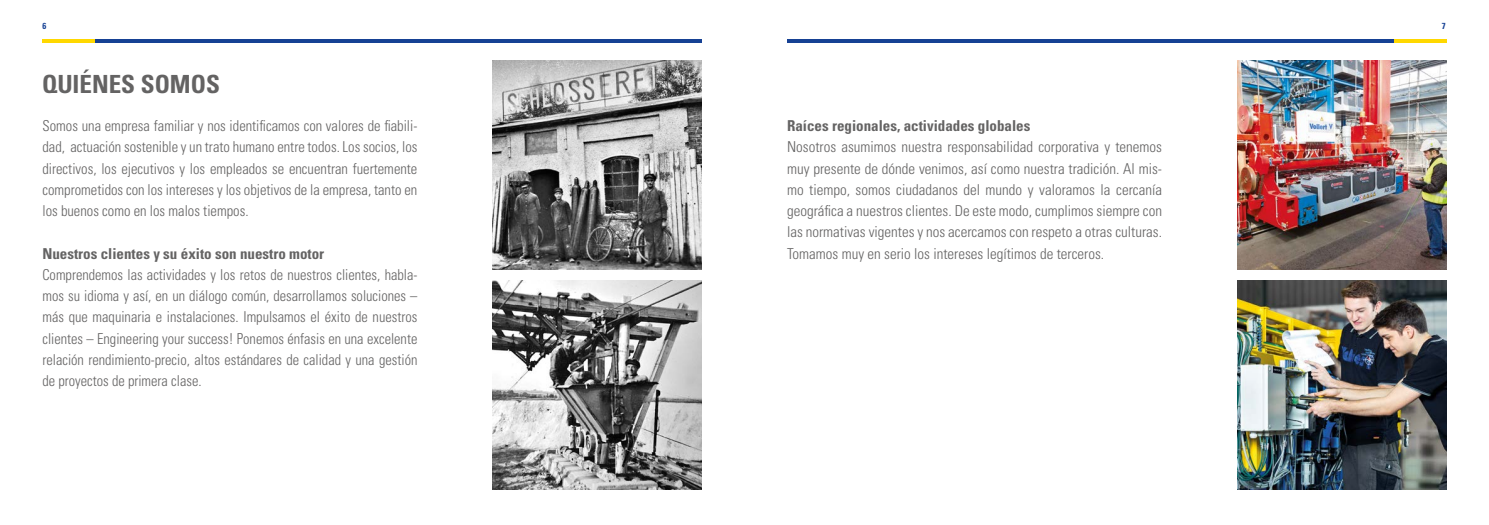
<style>
.page{position:relative;width:1489px;height:525px;background:#fff}
.page>*{position:absolute;margin:0;border:0;box-sizing:border-box;transform-origin:0 0}
.t1{font:700 condensed 25px "Univers LT Std";color:#646363}
.t2{font:300 condensed 15px/21.2px "Univers LT Std";color:#646363;text-align:justify}
.t3{font:300 condensed 15px/21.2px "Univers LT Std";color:#646363;text-align:justify;scale:.96 1}
.t4{font:700 condensed 15px "Univers LT Std";color:#646363}
.t5{font:700 condensed 8.75px "Univers LT Std";color:#164194}
</style>
<div class="page">
<hr style="left:1393px;top:39px;width:53px;height:3px;background:#ffd800">
<hr style="left:787px;top:39px;width:606px;height:3px;background:#164194">
<hr style="left:42px;top:39px;width:53px;height:3px;background:#ffd800">
<hr style="left:95px;top:39px;width:607px;height:3px;background:#164194">
<img style="left:493px;top:280px;width:209px;height:209px">
<img style="left:493px;top:60px;width:209px;height:209px">
<img style="left:1237px;top:60px;width:209px;height:209px">
<img style="left:1237px;top:280px;width:209px;height:209px">
<p class="t5" style="left:43px;top:20px;width:5px">6</p>
<p class="t5" style="left:1441px;top:20px;width:5px">7</p>
<h1 class="t1" style="left:42px;top:69px;width:179px">QUIÉNES SOMOS</h1>
<p class="t2" style="left:42px;top:115px;width:376px">Somos una empresa familiar y nos identificamos con valores de fiabili&shy;dad, actuación sostenible y un trato humano entre todos. Los socios, los directivos, los ejecutivos y los empleados se encuentran fuertemente comprometidos con los intereses y los objetivos de la empresa, tanto en los buenos como en los malos tiempos.</p>
<p class="t4" style="left:42px;top:244px;width:283px">Nuestros clientes y su éxito son nuestro motor</p>
<p class="t3" style="left:42px;top:264px;width:392px">Comprendemos las actividades y los retos de nuestros clientes, habla&shy;mos su idioma y así, en un diálogo común, desarrollamos soluciones – más que maquinaria e instalaciones. Impulsamos el éxito de nuestros clientes – Engineering your success! Ponemos énfasis en una excelente relación rendimiento-precio, altos estándares de calidad y una gestión de proyectos de primera clase.</p>
<p class="t4" style="left:787px;top:116px;width:245px">Raíces regionales, actividades globales</p>
<p class="t2" style="left:787px;top:136px;width:376px">Nosotros asumimos nuestra responsabilidad corporativa y tenemos muy presente de dónde venimos, así como nuestra tradición. Al mis&shy;mo tiempo, somos ciudadanos del mundo y valoramos la cercanía geográfica a nuestros clientes. De este modo, cumplimos siempre con las normativas vigentes y nos acercamos con respeto a otras culturas.<br>Tomamos muy en serio los intereses legítimos de terceros.</p>
</div>
